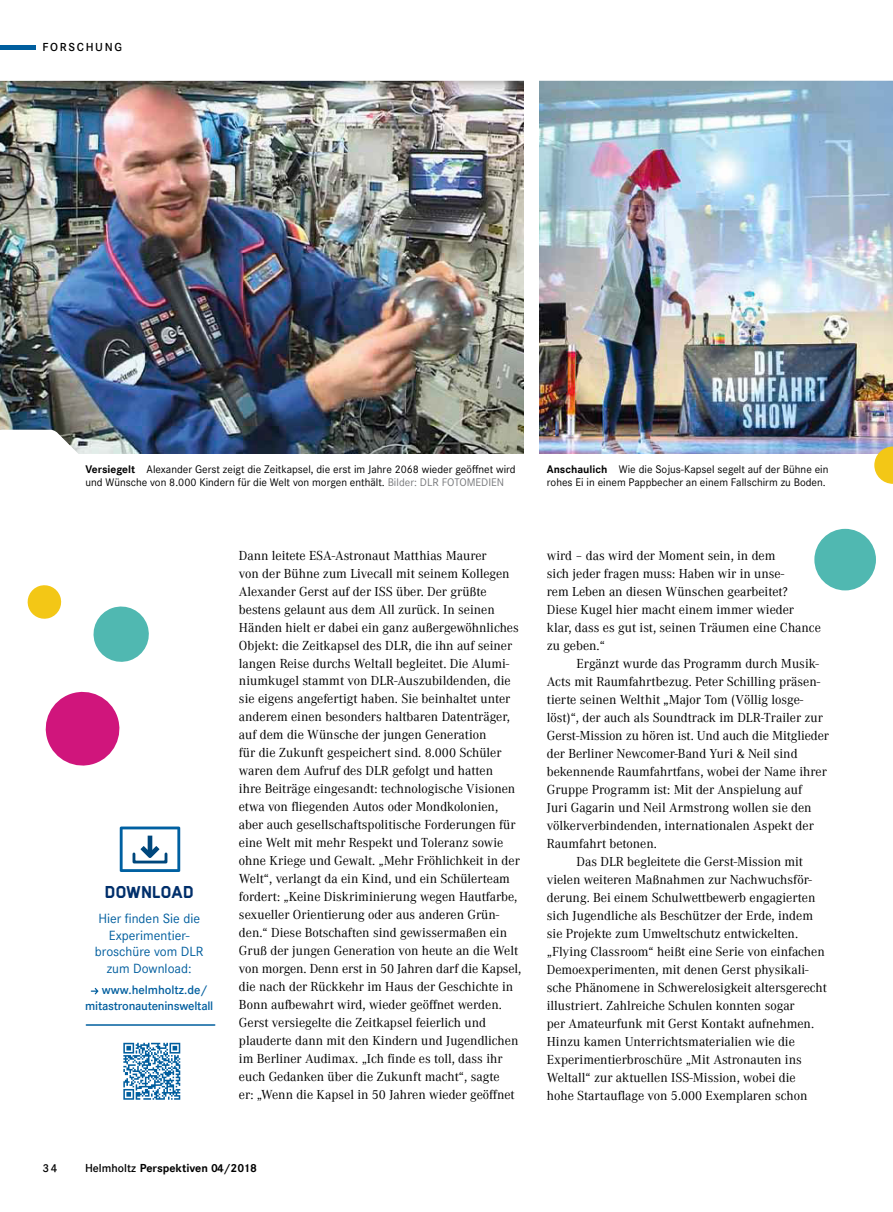
<style>
.page{position:relative;width:893px;height:1212px;background:#fff}
.page>*{position:absolute;margin:0;border:0;box-sizing:border-box;transform-origin:0 0}
.t1{font:700 16.8px "Hermann";color:#002f6b}
.t2{font:13.8px/16.5px "Corporate S";color:#005e9e;text-align:center}
.t3{font:13.5px/18px "Corporate A";color:#000}
.t4{font:600 12.75px/15.3px "Corporate S";letter-spacing:-.015em;color:#005e9e}
.t5{font:700 12px "Corporate S";color:#000}
.t6{font:600 12px "Corporate S";letter-spacing:.14em;color:#000}
.t7{font:11.4px/13.6px "Corporate S";color:#000}
.s1{font-weight:700}
.s2{color:#77787b}
.s3{font-weight:600}
.s4{font-family:"Corporate S"}
</style>
<div class="page">
<svg style="left:91px;top:988px;width:8px;height:6px"></svg>
<svg style="left:120px;top:826px;width:60px;height:46px"></svg>
<hr style="left:86px;top:1024px;width:129px;height:2px;background:#005e9e">
<svg style="left:123px;top:1042px;width:58px;height:58px"></svg>
<svg style="left:123px;top:1043px;width:57px;height:57px"></svg>
<img style="left:540px;top:111px;width:353px;height:319px">
<img style="left:0;top:111px;width:523px;height:319px">
<svg style="left:45px;top:691px;width:75px;height:75px"></svg>
<svg style="left:27px;top:585px;width:35px;height:34px"></svg>
<svg style="left:93px;top:606px;width:56px;height:56px"></svg>
<div style="left:814px;top:529px;width:62px;height:61px;background:#50b8b1;border-radius:50%"></div>
<img style="left:0;top:80px;width:893px;height:31px">
<hr style="left:0;top:46px;width:36px;height:4px;background:#005e9e">
<img style="left:52px;top:430px;width:841px;height:24px">
<svg style="left:874px;top:446px;width:19px;height:38px"></svg>
<p class="t6" style="left:43px;top:39px;width:81px">FORSCHUNG</p>
<p class="t7" style="left:85px;top:462px;width:432px"><span class="s1">Versiegelt</span> Alexander Gerst zeigt die Zeitkapsel, die erst im Jahre 2068 wieder geöffnet wird und Wünsche von 8.000 Kindern für die Welt von morgen enthält. <span class="s2">Bilder: DLR FOTOMEDIEN</span></p>
<p class="t7" style="left:547px;top:462px;width:283px"><span class="s1">Anschaulich</span> Wie die Sojus-Kapsel segelt auf der Bühne ein rohes Ei in einem Pappbecher an einem Fallschirm zu Boden.</p>
<p class="t1" style="left:105px;top:883px;width:90px">DOWNLOAD</p>
<p class="t2" style="left:95px;top:910px;width:110px">Hier finden Sie die<br>Experimentier&shy;broschüre vom DLR zum Download:</p>
<p class="t4" style="left:85px;top:982px;width:130px;text-indent:17px">www.helmholtz.de/ mitastronauteninsweltall</p>
<p class="t3" style="left:239px;top:545px;width:284px">Dann leitete ESA-Astronaut Matthias Maurer<br>von der Bühne zum Livecall mit seinem Kollegen Alexander Gerst auf der ISS über. Der grüßte bestens gelaunt aus dem All zurück. In seinen Händen hielt er dabei ein ganz außergewöhnliches Objekt: die Zeitkapsel des DLR, die ihn auf seiner langen Reise durchs Weltall begleitet. Die Alumi&shy;niumkugel stammt von DLR-Auszubildenden, die sie eigens angefertigt haben. Sie beinhaltet unter anderem einen besonders haltbaren Datenträger, auf dem die Wünsche der jungen Generation<br>für die Zukunft gespeichert sind. 8.000 Schüler waren dem Aufruf des DLR gefolgt und hatten<br>ihre Beiträge eingesandt: technologische Visionen etwa von fliegenden Autos oder Mondkolonien, aber auch gesellschaftspolitische Forderungen für eine Welt mit mehr Respekt und Toleranz sowie ohne Kriege und Gewalt. „Mehr Fröhlichkeit in der Welt“, verlangt da ein Kind, und ein Schülerteam fordert: „Keine Diskriminierung wegen Hautfarbe, sexueller Orientierung oder aus anderen Grün&shy;den.“ Diese Botschaften sind gewissermaßen ein Gruß der jungen Generation von heute an die Welt von morgen. Denn erst in 50 Jahren darf die Kapsel, die nach der Rückkehr im Haus der Geschichte in Bonn aufbewahrt wird, wieder geöffnet werden.<br>Gerst versiegelte die Zeitkapsel feierlich und plauderte dann mit den Kindern und Jugendlichen im Berliner Audimax. „Ich finde es toll, dass ihr euch Gedanken über die Zukunft macht“, sagte<br>er: „Wenn die Kapsel in 50 Jahren wieder geöffnet</p>
<p class="t6" style="left:43px;top:1159px;width:16px">34</p>
<p class="t5" style="left:85px;top:1159px;width:173px"><span class="s3">Helmholtz</span> Perspektiven 04/2018</p>
<p class="t3" style="left:547px;top:546px;width:276px">wird – das wird der Moment sein, in dem<br>sich jeder fragen muss: Haben wir in unse-<br>rem Leben an diesen Wünschen gearbeitet?<br>Diese Kugel hier macht einem immer wieder klar, dass es gut ist, seinen Träumen eine Chance zu geben.“</p>
<p class="t3" style="left:577px;top:654px;width:244px">Ergänzt wurde das Programm durch Musik-</p>
<p class="t3" style="left:547px;top:672px;width:275px">Acts mit Raumfahrtbezug. Peter Schilling präsen-</p>
<p class="t3" style="left:547px;top:690px;width:258px">tierte seinen Welthit <span class="s4">„</span>Major Tom (Völlig losge-</p>
<p class="t3" style="left:547px;top:708px;width:277px">löst)“, der auch als Soundtrack im DLR-Trailer zur</p>
<p class="t3" style="left:547px;top:726px;width:284px">Gerst-Mission zu hören ist. Und auch die Mitglieder</p>
<p class="t3" style="left:547px;top:744px;width:252px">der Berliner Newcomer-Band Yuri &amp; Neil sind</p>
<p class="t3" style="left:547px;top:762px;width:281px">bekennende Raumfahrtfans, wobei der Name ihrer</p>
<p class="t3" style="left:547px;top:780px;width:257px">Gruppe Programm ist: Mit der Anspielung auf</p>
<p class="t3" style="left:547px;top:798px;width:266px">Juri Gagarin und Neil Armstrong wollen sie den</p>
<p class="t3" style="left:547px;top:816px;width:268px">völkerverbindenden, internationalen Aspekt der</p>
<p class="t3" style="left:547px;top:833px;width:111px">Raumfahrt betonen.</p>
<p class="t3" style="left:577px;top:851px;width:228px">Das DLR begleitete die Gerst-Mission mit</p>
<p class="t3" style="left:547px;top:869px;width:267px">vielen weiteren Maßnahmen zur Nachwuchsför-</p>
<p class="t3" style="left:547px;top:887px;width:270px">derung. Bei einem Schulwettbewerb engagierten</p>
<p class="t3" style="left:547px;top:905px;width:268px">sich Jugendliche als Beschützer der Erde, indem</p>
<p class="t3" style="left:547px;top:923px;width:253px">sie Projekte zum Umweltschutz entwickelten.</p>
<p class="t3" style="left:547px;top:941px;width:279px">„Flying Classroom“ heißt eine Serie von einfachen</p>
<p class="t3" style="left:547px;top:959px;width:263px">Demoexperimenten, mit denen Gerst physikali-</p>
<p class="t3" style="left:547px;top:977px;width:282px">sche Phänomene in Schwerelosigkeit altersgerecht</p>
<p class="t3" style="left:547px;top:995px;width:249px">illustriert. Zahlreiche Schulen konnten sogar</p>
<p class="t3" style="left:547px;top:1013px;width:269px">per Amateurfunk mit Gerst Kontakt aufnehmen.</p>
<p class="t3" style="left:547px;top:1031px;width:250px">Hinzu kamen Unterrichtsmaterialien wie die</p>
<p class="t3" style="left:547px;top:1049px;width:256px">Experimentierbroschüre „Mit Astronauten ins</p>
<p class="t3" style="left:547px;top:1067px;width:250px">Weltall“ zur aktuellen ISS-Mission, wobei die</p>
<p class="t3" style="left:547px;top:1085px;width:262px">hohe Startauflage von 5.000 Exemplaren schon</p>
</div>
